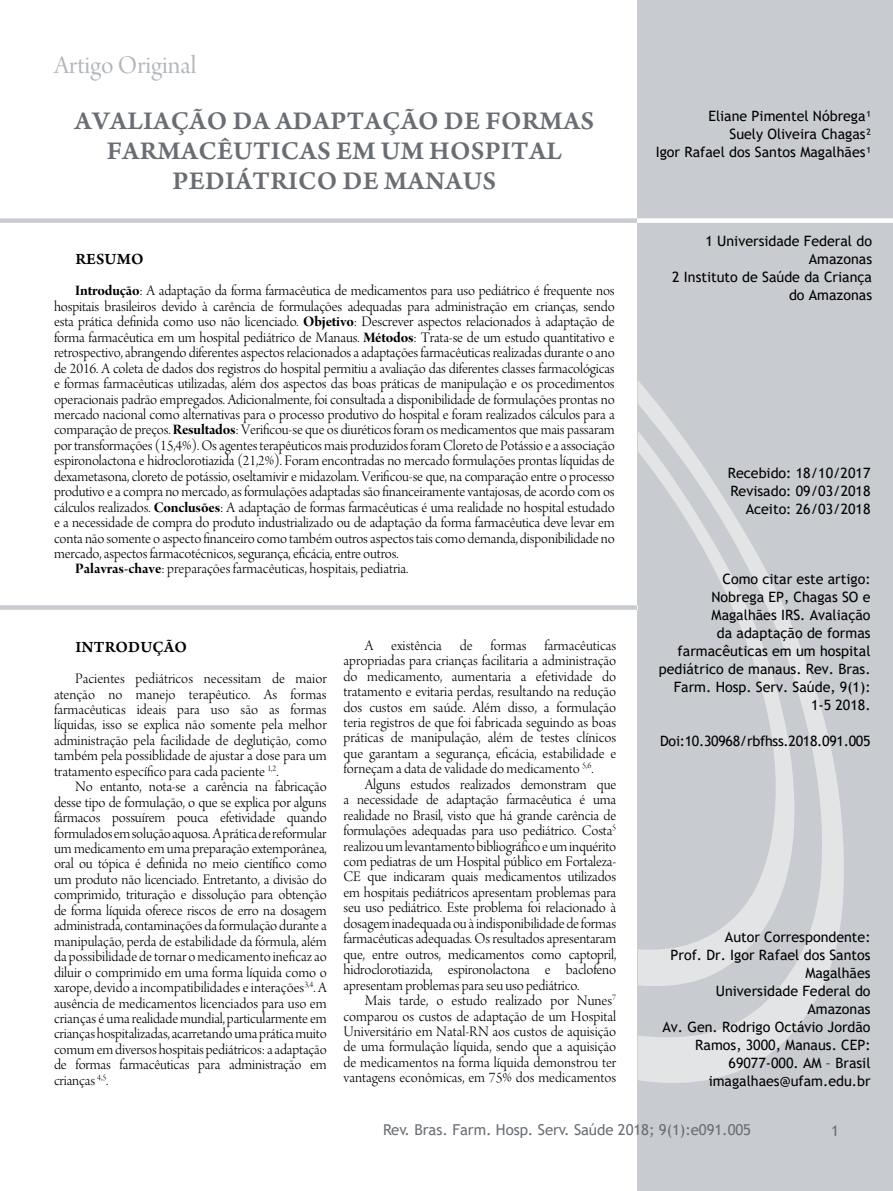
<style>
.page{position:relative;width:893px;height:1191px;background:#fff}
.page>*{position:absolute;margin:0;border:0;box-sizing:border-box;transform-origin:0 0}
.t1{font:27px/30px "Arno Pro Smbd Sm Text";letter-spacing:.01em;color:#6a6e74;text-align:center}
.t2{font:27px "Arno Pro Display";color:#b2b7bd}
.t3{font:16.5px "Arno Pro Smbd Sm Text";letter-spacing:.01em;color:#000}
.t4{font:15.45px/15.5px "Arno Pro Light Display";letter-spacing:-.01em;color:#000;text-align:justify}
.t5{font:15px "Trebuchet MS";letter-spacing:-.005em;color:#6a6e74}
.t6{font:14.25px/18px "Trebuchet MS";color:#000;text-align:right}
.t7{font:14.25px "Trebuchet MS";letter-spacing:-.02em;color:#000}
.s1{font-family:"Arno Pro Bold Display"}
</style>
<div class="page">
<div style="left:637px;top:0;width:255px;height:1191px;background:#c8cbcf"></div>
<svg style="left:638px;top:381px;width:206px;height:702px"></svg>
<svg style="left:637px;top:431px;width:158px;height:557px"></svg>
<svg style="left:0;top:218px;width:892px;height:5px;background:#d9dbde"></svg>
<div style="left:0;top:605px;width:637px;height:5px;background:#c8cbcf"></div>
<h1 class="t2" style="left:54px;top:50px;width:144px">Artigo Original</h1>
<h1 class="t1" style="left:75px;top:107px;width:521px">AVALIAÇÃO DA ADAPTAÇÃO DE FORMAS<br>FARMACÊUTICAS EM UM HOSPITAL<br>PEDIÁTRICO DE MANAUS</h1>
<p class="t3" style="left:75px;top:250px;width:70px">RESUMO</p>
<p class="t4" style="left:75px;top:284px;width:541px"><span class="s1">Introdução</span>: A adaptação da forma farmacêutica de medicamentos para uso pediátrico é frequente nos</p>
<p class="t4" style="left:54px;top:300px;width:562px">hospitais brasileiros devido à carência de formulações adequadas para administração em crianças, sendo</p>
<p class="t4" style="left:54px;top:315px;width:562px">esta prática definida como uso não licenciado. <span class="s1">Objetivo</span>: Descrever aspectos relacionados à adaptação de</p>
<p class="t4" style="left:54px;top:330px;width:562px">forma farmacêutica em um hospital pediátrico de Manaus. <span class="s1">Métodos</span>: Trata-se de um estudo quantitativo e</p>
<p class="t4" style="left:54px;top:346px;width:562px">retrospectivo, abrangendo diferentes aspectos relacionados a adaptações farmacêuticas realizadas durante o ano</p>
<p class="t4" style="left:54px;top:361px;width:562px">de 2016. A coleta de dados dos registros do hospital permitiu a avaliação das diferentes classes farmacológicas</p>
<p class="t4" style="left:54px;top:377px;width:562px">e formas farmacêuticas utilizadas, além dos aspectos das boas práticas de manipulação e os procedimentos</p>
<p class="t4" style="left:54px;top:392px;width:562px">operacionais padrão empregados. Adicionalmente, foi consultada a disponibilidade de formulações prontas no</p>
<p class="t4" style="left:54px;top:408px;width:562px">mercado nacional como alternativas para o processo produtivo do hospital e foram realizados cálculos para a</p>
<p class="t4" style="left:54px;top:423px;width:562px">comparação de preços. <span class="s1">Resultados</span>: Verificou-se que os diuréticos foram os medicamentos que mais passaram</p>
<p class="t4" style="left:54px;top:439px;width:562px">por transformações (15,4%). Os agentes terapêuticos mais produzidos foram Cloreto de Potássio e a associação</p>
<p class="t4" style="left:54px;top:454px;width:562px">espironolactona e hidroclorotiazida (21,2%). Foram encontradas no mercado formulações prontas líquidas de</p>
<p class="t4" style="left:54px;top:469px;width:562px">dexametasona, cloreto de potássio, oseltamivir e midazolam. Verificou-se que, na comparação entre o processo</p>
<p class="t4" style="left:54px;top:485px;width:562px">produtivo e a compra no mercado, as formulações adaptadas são financeiramente vantajosas, de acordo com os</p>
<p class="t4" style="left:54px;top:500px;width:562px">cálculos realizados. <span class="s1">Conclusões</span>: A adaptação de formas farmacêuticas é uma realidade no hospital estudado</p>
<p class="t4" style="left:54px;top:516px;width:562px">e a necessidade de compra do produto industrializado ou de adaptação da forma farmacêutica deve levar em</p>
<p class="t4" style="left:54px;top:531px;width:562px">conta não somente o aspecto financeiro como também outros aspectos tais como demanda, disponibilidade no</p>
<p class="t4" style="left:54px;top:547px;width:346px">mercado, aspectos farmacotécnicos, segurança, eficácia, entre outros.</p>
<p class="t4" style="left:75px;top:562px;width:334px"><span class="s1">Palavras-chave</span>: preparações farmacêuticas, hospitais, pediatria.</p>
<p class="t3" style="left:75px;top:638px;width:113px">INTRODUÇÃO</p>
<p class="t4" style="left:54px;top:672px;width:274px;text-indent:21px">Pacientes pediátricos necessitam de maior atenção no manejo terapêutico. As formas farmacêuticas ideais para uso são as formas líquidas, isso se explica não somente pela melhor administração pela facilidade de deglutição, como também pela possiblidade de ajustar a dose para um tratamento específico para cada paciente <sup>1,2</sup>.</p>
<p class="t4" style="left:54px;top:780px;width:274px;text-indent:21px">No entanto, nota-se a carência na fabricação desse tipo de formulação, o que se explica por alguns fármacos possuírem pouca efetividade quando formulados em solução aquosa. A prática de reformular um medicamento em uma preparação extemporânea, oral ou tópica é definida no meio científico como um produto não licenciado. Entretanto, a divisão do comprimido, trituração e dissolução para obtenção de forma líquida oferece riscos de erro na dosagem administrada, contaminações da formulação durante a manipulação, perda de estabilidade da fórmula, além da possibilidade de tornar o medicamento ineficaz ao diluir o comprimido em uma forma líquida como o xarope, devido a incompatibilidades e interações<sup>3,4</sup>. A ausência de medicamentos licenciados para uso em crianças é uma realidade mundial, particularmente em crianças hospitalizadas, acarretando uma prática muito comum em diversos hospitais pediátricos: a adaptação de formas farmacêuticas para administração em crianças <sup>4,5</sup>.</p>
<p class="t4" style="left:343px;top:638px;width:274px;text-indent:21px">A existência de formas farmacêuticas apropriadas para crianças facilitaria a administração do medicamento, aumentaria a efetividade do tratamento e evitaria perdas, resultando na redução dos custos em saúde. Além disso, a formulação teria registros de que foi fabricada seguindo as boas práticas de manipulação, além de testes clínicos que garantam a segurança, eficácia, estabilidade e forneçam a data de validade do medicamento <sup>5,6</sup>.</p>
<p class="t4" style="left:343px;top:777px;width:274px;text-indent:21px">Alguns estudos realizados demonstram que a necessidade de adaptação farmacêutica é uma realidade no Brasil, visto que há grande carência de formulações adequadas para uso pediátrico. Costa<sup>5 </sup>realizou um levantamento bibliográfico e um inquérito com pediatras de um Hospital público em Fortaleza-CE que indicaram quais medicamentos utilizados em hospitais pediátricos apresentam problemas para seu uso pediátrico. Este problema foi relacionado à dosagem inadequada ou à indisponibilidade de formas farmacêuticas adequadas. Os resultados apresentaram que, entre outros, medicamentos como captopril, hidroclorotiazida, espironolactona e baclofeno apresentam problemas para seu uso pediátrico.</p>
<p class="t4" style="left:343px;top:994px;width:274px;text-indent:21px">Mais tarde, o estudo realizado por Nunes<sup>7 </sup>comparou os custos de adaptação de um Hospital Universitário em Natal-RN aos custos de aquisição de uma formulação líquida, sendo que a aquisição de medicamentos na forma líquida demonstrou ter vantagens econômicas, em 75% dos medicamentos</p>
<p class="t6" style="left:655px;top:107px;width:218px">Eliane Pimentel Nóbrega¹<br>Suely Oliveira Chagas²<br>Igor Rafael dos Santos Magalhães¹</p>
<p class="t6" style="left:672px;top:231px;width:201px">1 Universidade Federal do<br>Amazonas<br>2 Instituto de Saúde da Criança do Amazonas</p>
<p class="t6" style="left:727px;top:464px;width:144px">Recebido: 18/10/2017<br>Revisado: 09/03/2018<br>Aceito: 26/03/2018</p>
<p class="t6" style="left:658px;top:570px;width:213px">Como citar este artigo:<br>Nobrega EP, Chagas SO e<br>Magalhães IRS. Avaliação<br>da adaptação de formas farmacêuticas em um hospital pediátrico de manaus. Rev. Bras.<br>Farm. Hosp. Serv. Saúde, 9(1):<br>1-5 2018.</p>
<p class="t7" style="left:660px;top:732px;width:212px">Doi:10.30968/rbfhss.2018.091.005</p>
<p class="t6" style="left:662px;top:927px;width:210px">Autor Correspondente:<br>Prof. Dr. Igor Rafael dos Santos<br>Magalhães<br>Universidade Federal do<br>Amazonas<br>Av. Gen. Rodrigo Octávio Jordão<br>Ramos, 3000, Manaus. CEP:<br>69077-000. AM – Brasil imagalhaes@ufam.edu.br</p>
<p class="t5" style="left:383px;top:1120px;width:369px">Rev. Bras. Farm. Hosp. Serv. Saúde 2018; 9(1):e091.005</p>
<p class="t5" style="left:831px;top:1121px;width:9px">1</p>
</div>
